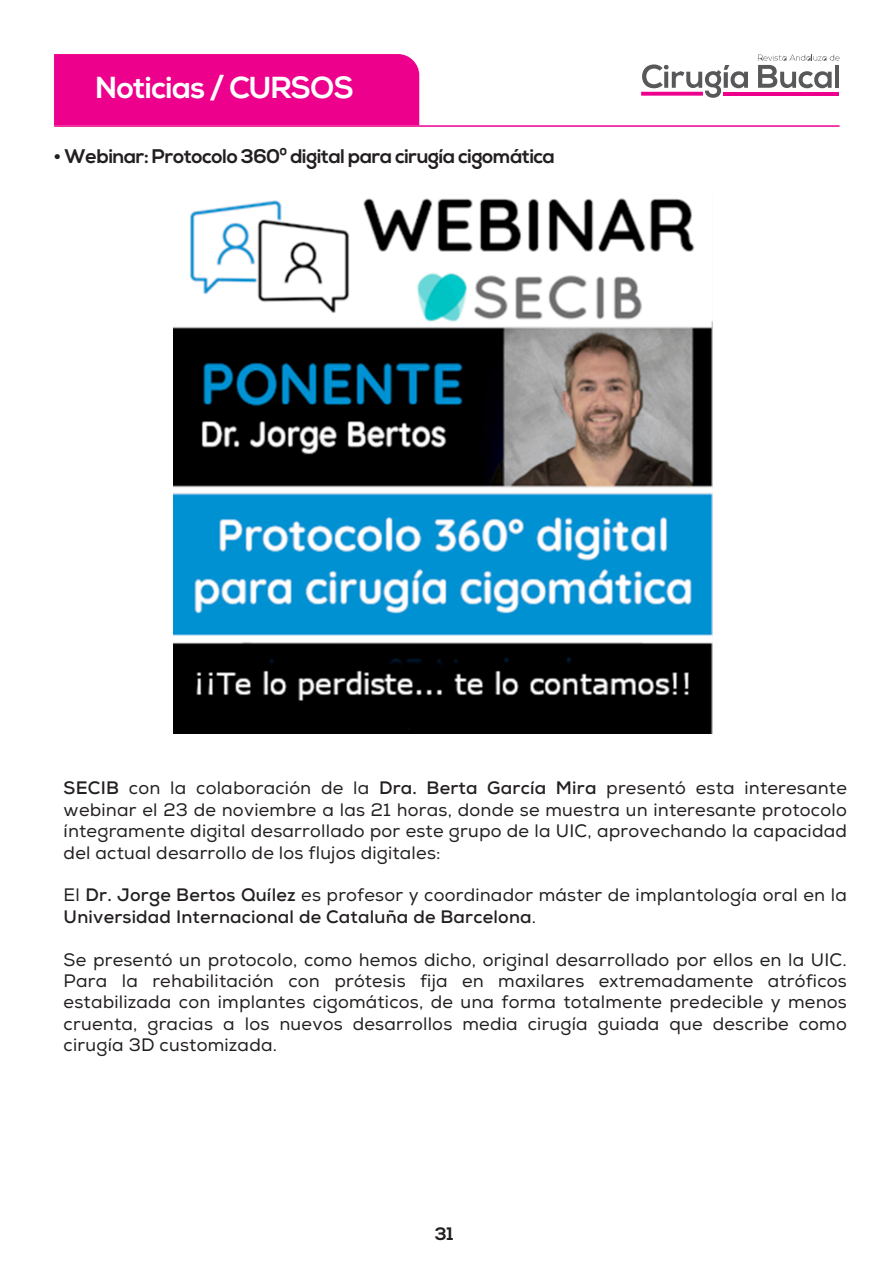
<style>
.page{position:relative;width:894px;height:1264px;background:#fff}
.page>*{position:absolute;margin:0;border:0;box-sizing:border-box;transform-origin:0 0}
.t1{font:700 30.3px "Nexa";letter-spacing:-.015em;color:#fff}
.t2{font:700 19.65px "Nexa";letter-spacing:-.02em;color:#231f20}
.t3{font:18px/21.5px "Nexa";letter-spacing:.01em;color:#231f20;text-align:justify}
.t4{font:700 18px/21.3px "Nexa";letter-spacing:.01em;color:#231f20}
.t5{font:700 18px "Nexa";color:#231f20}
.s1{font-weight:700}
.s2{font-weight:400}
</style>
<div class="page">
<hr style="left:54px;top:125px;width:785px;height:2px;background:#ec008c">
<svg style="left:642px;top:64px;width:105px;height:34px"></svg>
<svg style="left:758px;top:55px;width:81px;height:33px"></svg>
<svg style="left:641px;top:92px;width:61px;height:4px"></svg>
<hr style="left:723px;top:92px;width:115px;height:4px;background:#ec008c">
<div style="left:54px;top:54px;width:365px;height:71px;background:#ec008c"></div>
<img style="left:173px;top:198px;width:539px;height:536px">
<p class="t1" style="left:95px;top:75px;width:260px">Noticias / CURSOS</p>
<h2 class="t2" style="left:54px;top:148px;width:502px">• Webinar: Protocolo 360º digital para cirugía cigomática</h2>
<p class="t3" style="left:64px;top:778px;width:784px"><span class="s1">SECIB</span> con la colaboración de la <span class="s1">Dra. Berta García Mira</span> presentó esta interesante webinar el 23 de noviembre a las 21 horas, donde se muestra un interesante protocolo íntegramente digital desarrollado por este grupo de la UIC, aprovechando la capacidad del actual desarrollo de los flujos digitales:</p>
<p class="t4" style="left:64px;top:885px;width:784px"><span class="s2">El</span> Dr. Jorge Bertos Quílez <span class="s2">es profesor y coordinador máster de implantología oral en la<br></span>Universidad Internacional de Cataluña de Barcelona<span class="s2">.</span></p>
<p class="t3" style="left:64px;top:949px;width:784px">Se presentó un protocolo, como hemos dicho, original desarrollado por ellos en la UIC.<br>Para la rehabilitación con prótesis fija en maxilares extremadamente atróficos estabilizada con implantes cigomáticos, de una forma totalmente predecible y menos cruenta, gracias a los nuevos desarrollos media cirugía guiada que describe como cirugía 3D customizada.</p>
<h1 class="t5" style="left:435px;top:1226px;width:20px">31</h1>
</div>
